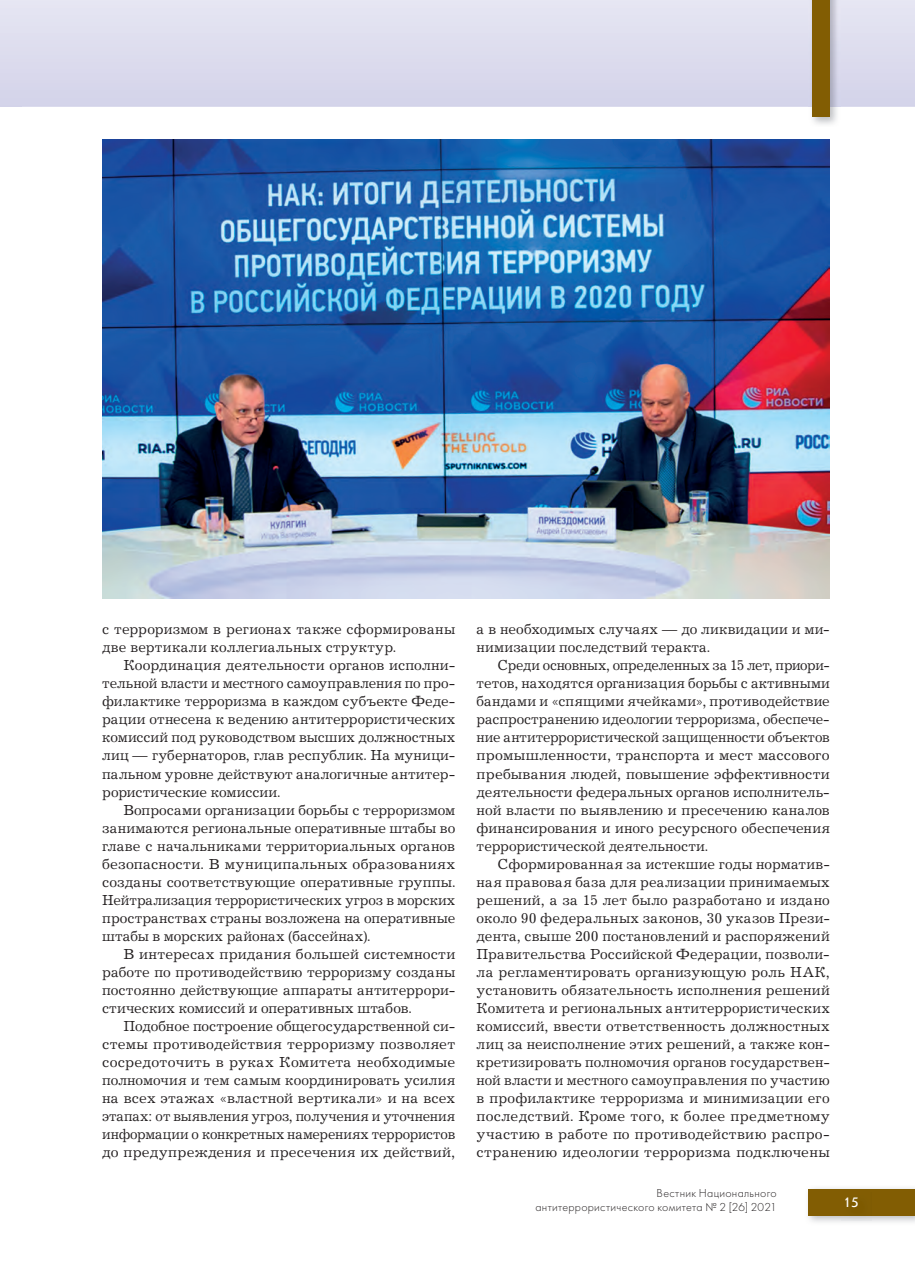
<style>
.page{position:relative;width:915px;height:1276px;background:#fff}
.page>*{position:absolute;margin:0;border:0;box-sizing:border-box;transform-origin:0 0}
.t1{font:15px/18px "Journal C";letter-spacing:.005em;color:#231f20;text-align:justify}
.t2{font:14.25px "Journal Sans C";color:#fff}
.t3{font:12px/14.4px "Futura Light C";letter-spacing:.025em;color:#231f20;text-align:right}
</style>
<div class="page">
<img style="left:102px;top:139px;width:727px;height:459px">
<img style="left:808px;top:1188px;width:106px;height:34px">
<div style="left:808px;top:1189px;width:106px;height:26px;background:#825d03"></div>
<svg style="left:21px;top:0;width:893px;height:107px;background:#dcdcee"></svg>
<div style="left:0;top:0;width:21px;height:107px;background:#dde"></div>
<img style="left:808px;top:0;width:31px;height:125px">
<div style="left:812px;top:0;width:17px;height:117px;background:#825d03"></div>
<img style="left:841px;top:1215px;width:29px;height:5px">
<p class="t1" style="left:102px;top:622px;width:354px">с терроризмом в регионах также сформированы две вертикали коллегиальных структур.</p>
<p class="t1" style="left:102px;top:658px;width:354px;text-indent:21px">Координация деятельности органов исполни&shy;тельной власти и местного самоуправления по про&shy;филактике терроризма в каждом субъекте Феде&shy;рации отнесена к ведению антитеррористических комиссий под руководством высших должностных лиц — губернаторов, глав республик. На муници&shy;пальном уровне действуют аналогичные антитер&shy;рористические комиссии.</p>
<p class="t1" style="left:102px;top:802px;width:354px;text-indent:21px">Вопросами организации борьбы с терроризмом занимаются региональные оперативные штабы во главе с начальниками территориальных органов безопасности. В муниципальных образованиях созданы соответствующие оперативные группы.<br>Нейтрализация террористических угроз в морских пространствах страны возложена на оперативные штабы в морских районах (бассейнах).</p>
<p class="t1" style="left:102px;top:946px;width:354px;text-indent:21px">В интересах придания большей системности работе по противодействию терроризму созданы постоянно действующие аппараты антитеррори&shy;стических комиссий и оперативных штабов.</p>
<p class="t1" style="left:102px;top:1018px;width:354px;text-indent:21px">Подобное построение общегосударственной си&shy;стемы противодействия терроризму позволяет сосредоточить в руках Комитета необходимые полномочия и тем самым координировать усилия на всех этажах «властной вертикали» и на всех этапах: от выявления угроз, получения и уточнения информации о конкретных намерениях террористов до предупреждения и пресечения их действий,</p>
<p class="t1" style="left:476px;top:622px;width:354px">а в необходимых случаях — до ликвидации и ми&shy;нимизации последствий теракта.</p>
<p class="t1" style="left:476px;top:658px;width:354px;text-indent:21px">Среди основных, определенных за 15 лет, приори&shy;тетов, находятся организация борьбы с активными бандами и «спящими ячейками», противодействие распространению идеологии терроризма, обеспече&shy;ние антитеррористической защищенности объектов промышленности, транспорта и мест массового пребывания людей, повышение эффективности деятельности федеральных органов исполнитель&shy;ной власти по выявлению и пресечению каналов финансирования и иного ресурсного обеспечения террористической деятельности.</p>
<p class="t1" style="left:476px;top:856px;width:354px;text-indent:21px">Сформированная за истекшие годы норматив&shy;ная правовая база для реализации принимаемых решений, а за 15 лет было разработано и издано около 90 федеральных законов, 30 указов Прези&shy;дента, свыше 200 постановлений и распоряжений Правительства Российской Федерации, позволи&shy;ла регламентировать организующую роль НАК, установить обязательность исполнения решений Комитета и региональных антитеррористических комиссий, ввести ответственность должностных лиц за неисполнение этих решений, а также кон&shy;кретизировать полномочия органов государствен&shy;ной власти и местного самоуправления по участию в профилактике терроризма и минимизации его последствий. Кроме того, к более предметному участию в работе по противодействию распро&shy;странению идеологии терроризма подключены</p>
<p class="t3" style="left:535px;top:1186px;width:243px">Вестник Национального антитеррористического комитета № 2 [26] 2021</p>
<p class="t2" style="left:843px;top:1195px;width:16px">15</p>
</div>
